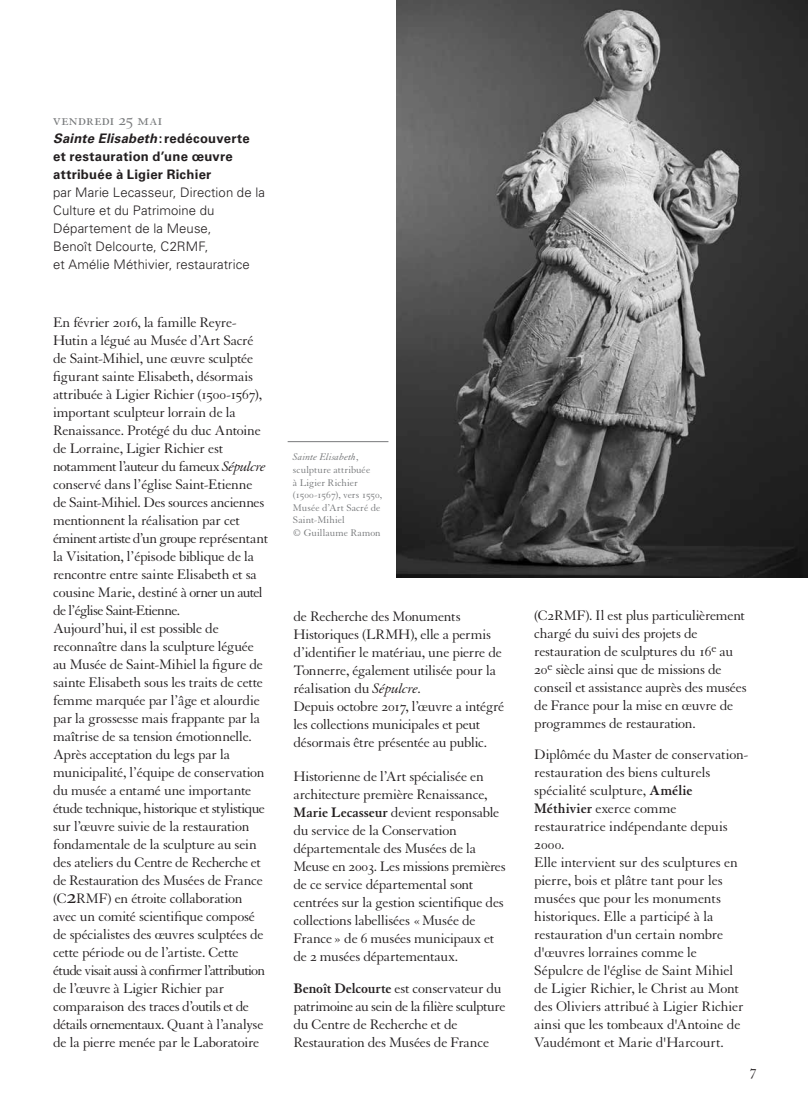
<style>
.page{position:relative;width:808px;height:1110px;background:#fff}
.page>*{position:absolute;margin:0;border:0;box-sizing:border-box;transform-origin:0 0}
.t1{font:17.25px "Granjon LT Std";color:#77797b}
.t2{font:15px/18px "Granjon LT Std";letter-spacing:-.015em;color:#231f20}
.t3{font:300 13.2px/18px "Univers LT Std";letter-spacing:.005em;color:#231f20}
.t4{font:700 13.2px/18px "Univers LT Std";letter-spacing:.02em;color:#231f20}
.t5{font:10.5px/12.6px "Granjon LT Std";letter-spacing:.01em;color:#77797b}
.s1{font-style:italic}
.s2{font-size:22.5px}
.s3{font-weight:700}
</style>
<div class="page">
<hr style="left:288px;top:441px;width:100px;height:1px;background:#77797b">
<img style="left:396px;top:0;width:412px;height:577px">
<p class="t1" style="left:53px;top:110px;width:111px">vendredi 25 mai</p>
<p class="t4" style="left:53px;top:129px;width:198px"><span class="s1">Sainte Elisabeth</span>:redécouverte et restauration d’une œuvre attribuée à Ligier Richier</p>
<p class="t3" style="left:53px;top:183px;width:213px">par Marie Lecasseur, Direction de la<br>Culture et du Patrimoine du<br>Département de la Meuse,<br>Benoît Delcourte, C2RMF,<br>et Amélie Méthivier, restauratrice</p>
<p class="t2" style="left:53px;top:314px;width:217px">En février 2016, la famille Reyre-Hutin a légué au Musée d’Art Sacré de Saint-Mihiel, une œuvre sculptée figurant sainte Elisabeth, désormais attribuée à Ligier Richier (1500-1567), important sculpteur lorrain de la Renaissance. Protégé du duc Antoine de Lorraine, Ligier Richier est notamment l’auteur du fameux <span class="s1">Sépulcre </span>conservé dans l’église Saint-Etienne de Saint-Mihiel. Des sources anciennes mentionnent la réalisation par cet éminent artiste d’un groupe représentant la Visitation, l’épisode biblique de la rencontre entre sainte Elisabeth et sa cousine Marie, destiné à orner un autel de l’église Saint-Etienne.<br>Aujourd’hui, il est possible de reconnaître dans la sculpture léguée au Musée de Saint-Mihiel la figure de sainte Elisabeth sous les traits de cette femme marquée par l’âge et alourdie par la grossesse mais frappante par la maîtrise de sa tension émotionnelle.<br>Après acceptation du legs par la municipalité, l’équipe de conservation du musée a entamé une importante étude technique, historique et stylistique sur l’œuvre suivie de la restauration fondamentale de la sculpture au sein des ateliers du Centre de Recherche et de Restauration des Musées de France (C<span class="s2">2</span>RMF) en étroite collaboration avec un comité scientifique composé de spécialistes des œuvres sculptées de cette période ou de l’artiste. Cette étude visait aussi à confirmer l’attribution de l’œuvre à Ligier Richier par comparaison des traces d’outils et de détails ornementaux. Quant à l’analyse de la pierre menée par le Laboratoire</p>
<p class="t5" style="left:293px;top:451px;width:91px"><span class="s1">Sainte Elisabeth</span>, sculpture attribuée<br>à Ligier Richier (1500-1567), vers 1550,<br>Musée d’Art Sacré de<br>Saint-Mihiel<br>© Guillaume Ramon</p>
<p class="t2" style="left:294px;top:607px;width:212px">de Recherche des Monuments Historiques (LRMH), elle a permis d’identifier le matériau, une pierre de Tonnerre, également utilisée pour la réalisation du <span class="s1">Sépulcre</span>.<br>Depuis octobre 2017, l’œuvre a intégré les collections municipales et peut désormais être présentée au public.</p>
<p class="t2" style="left:294px;top:768px;width:214px">Historienne de l’Art spécialisée en architecture première Renaissance, <span class="s3">Marie Lecasseur</span> devient responsable du service de la Conservation départementale des Musées de la Meuse en 2003. Les missions premières de ce service départemental sont centrées sur la gestion scientifique des collections labellisées «Musée de France» de 6 musées municipaux et de 2 musées départementaux.</p>
<p class="t2" style="left:294px;top:979px;width:213px"><span class="s3">Benoît Delcourte</span> est conservateur du patrimoine au sein de la filière sculpture du Centre de Recherche et de Restauration des Musées de France</p>
<p class="t2" style="left:534px;top:606px;width:214px">(C2RMF). Il est plus particulièrement chargé du suivi des projets de restauration de sculptures du 16<sup>e</sup> au 20<sup>e</sup> siècle ainsi que de missions de conseil et assistance auprès des musées de France pour la mise en œuvre de programmes de restauration.</p>
<p class="t2" style="left:534px;top:746px;width:216px">Diplômée du Master de conservation&shy;restauration des biens culturels spécialité sculpture, <span class="s3">Amélie<br>Méthivier</span> exerce comme restauratrice indépendante depuis<br>2000.<br>Elle intervient sur des sculptures en pierre, bois et plâtre tant pour les musées que pour les monuments historiques. Elle a participé à la restauration d'un certain nombre d'œuvres lorraines comme le<br>Sépulcre de l'église de Saint Mihiel de Ligier Richier, le Christ au Mont des Oliviers attribué à Ligier Richier ainsi que les tombeaux d'Antoine de<br>Vaudémont et Marie d'Harcourt.</p>
<p class="t2" style="left:750px;top:1062px;width:8px">7</p>
</div>
